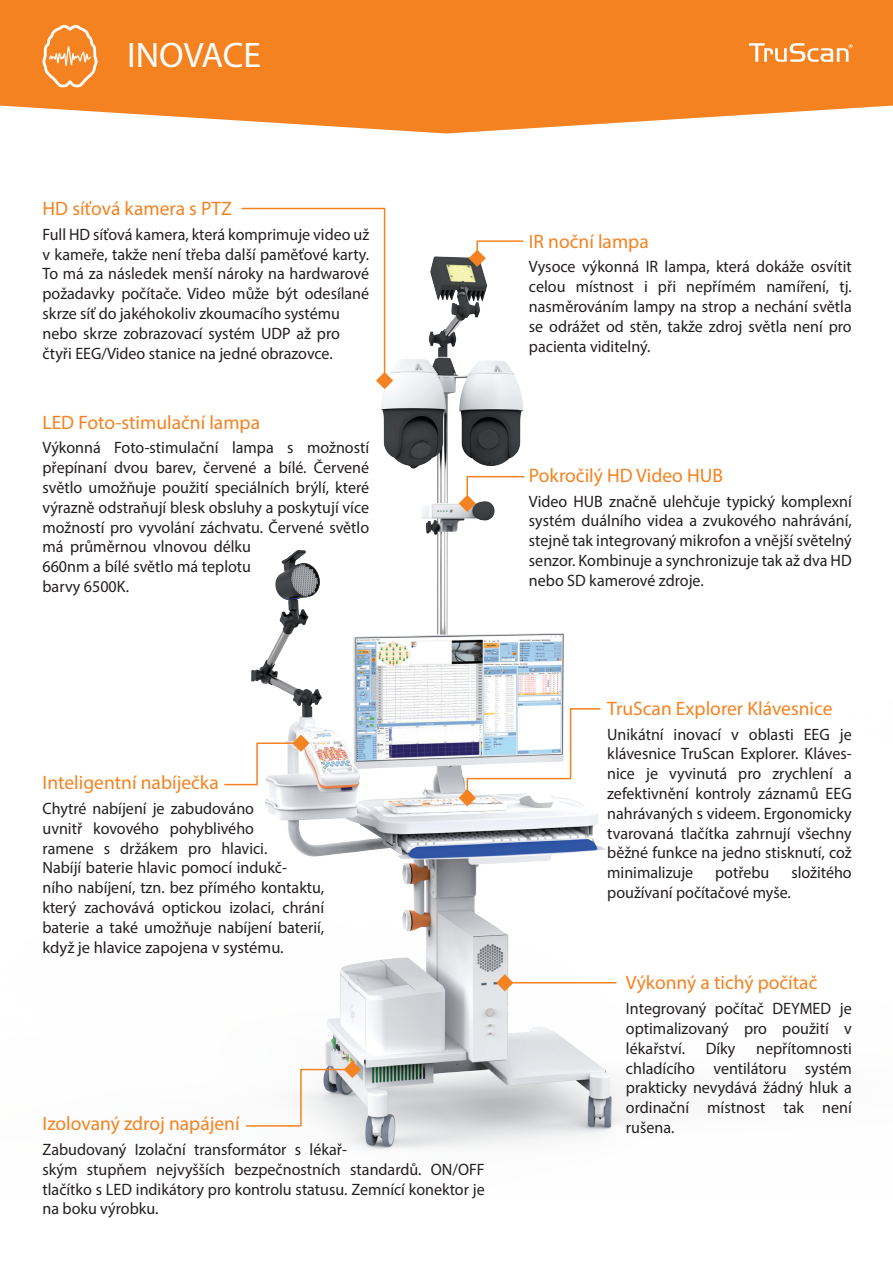
<style>
.page{position:relative;width:893px;height:1263px;background:#fff}
.page>*{position:absolute;margin:0;border:0;box-sizing:border-box;transform-origin:0 0}
.t1{font:35.55px "Myriad Pro";color:#fff}
.t2{font:19.5px "Myriad Pro";color:#f58220}
.t3{font:16.5px/19.8px "Myriad Pro";color:#231f20;text-align:justify}
</style>
<div class="page">
<img style="left:251px;top:256px;width:400px;height:894px">
<svg style="left:241px;top:207px;width:152px;height:182px"></svg>
<svg style="left:245px;top:1061px;width:116px;height:66px"></svg>
<svg style="left:224px;top:735px;width:86px;height:51px"></svg>
<svg style="left:459px;top:707px;width:142px;height:99px"></svg>
<svg style="left:0;top:0;width:893px;height:133px;fill:#f58220"></svg>
<svg style="left:749px;top:43px;width:104px;height:19px"></svg>
<svg style="left:42px;top:25px;width:56px;height:62px"></svg>
<svg style="left:469px;top:240px;width:55px;height:27px"></svg>
<svg style="left:459px;top:475px;width:66px;height:37px"></svg>
<svg style="left:496px;top:974px;width:17px;height:17px"></svg>
<hr style="left:505px;top:982px;width:111px;height:1px;background:#f58220">
<h1 class="t1" style="left:127px;top:33px;width:135px">INOVACE</h1>
<p class="t2" style="left:43px;top:196px;width:191px">HD síťová kamera s PTZ</p>
<p class="t3" style="left:43px;top:224px;width:328px;text-align:left">Full HD síťová kamera, která komprimuje video už v kameře, takže není třeba další paměťové karty.<br>To má za následek menší nároky na hardwarové požadavky počítače. Video může být odesílané skrze síť do jakéhokoliv zkoumacího systému nebo skrze zobrazovací systém UDP až pro čtyři EEG/Video stanice na jedné obrazovce.</p>
<p class="t2" style="left:43px;top:410px;width:219px">LED Foto-stimulační lampa</p>
<p class="t3" style="left:43px;top:438px;width:328px;text-align:left">Výkonná Foto-stimulační lampa s možností přepínaní dvou barev, červené a bílé. Červené světlo umožňuje použití speciálních brýlí, které výrazně odstraňují blesk obsluhy a poskytují více možností pro vyvolání záchvatu. Červené světlo má průměrnou vlnovou délku<br>660nm a bílé světlo má teplotu<br>barvy 6500K.</p>
<p class="t2" style="left:43px;top:771px;width:178px">Inteligentní nabíječka</p>
<p class="t3" style="left:43px;top:798px;width:283px;text-align:left">Chytré nabíjení je zabudováno<br>uvnitř kovového pohyblivého<br>ramene s držákem pro hlavici.<br>Nabíjí baterie hlavic pomocí indukč-<br>ního nabíjení, tzn. bez přímého kontaktu, který zachovává optickou izolaci, chrání baterie a také umožňuje nabíjení baterií, když je hlavice zapojena v systému.</p>
<p class="t2" style="left:43px;top:1112px;width:199px">Izolovaný zdroj napájení</p>
<p class="t3" style="left:43px;top:1139px;width:444px;text-align:left">Zabudovaný Izolační transformátor s lékař-<br>ským stupňem nejvyšších bezpečnostních standardů. ON/OFF tlačítko s LED indikátory pro kontrolu statusu. Zemnící konektor je na boku výrobku.</p>
<p class="t2" style="left:529px;top:229px;width:121px">IR noční lampa</p>
<p class="t3" style="left:529px;top:257px;width:324px">Vysoce výkonná IR lampa, která dokáže osvítit celou místnost i při nepřímém namíření, tj. nasměrováním lampy na strop a nechání světla se odrážet od stěn, takže zdroj světla není pro pacienta viditelný.</p>
<p class="t2" style="left:529px;top:463px;width:195px">Pokročilý HD Video HUB</p>
<p class="t3" style="left:529px;top:491px;width:324px">Video HUB značně ulehčuje typický komplexní systém duálního videa a zvukového nahrávání, stejně tak integrovaný mikrofon a vnější světelný senzor. Kombinuje a synchronizuje tak až dva HD nebo SD kamerové zdroje.</p>
<p class="t2" style="left:607px;top:696px;width:227px">TruScan Explorer Klávesnice</p>
<p class="t3" style="left:607px;top:724px;width:246px">Unikátní inovací v oblasti EEG je klávesnice TruScan Explorer. Kláves&shy;nice je vyvinutá pro zrychlení a zefektivnění kontroly záznamů EEG nahrávaných s videem. Ergonomicky tvarovaná tlačítka zahrnují všechny běžné funkce na jedno stisknutí, což minimalizuje</p>
<p class="t3" style="left:715px;top:862px;width:56px">potřebu</p>
<p class="t3" style="left:791px;top:862px;width:62px">složitého</p>
<p class="t3" style="left:607px;top:882px;width:185px">používaní počítačové myše.</p>
<p class="t2" style="left:626px;top:971px;width:193px">Výkonný a tichý počítač</p>
<p class="t3" style="left:626px;top:998px;width:227px">Integrovaný počítač DEYMED je optimalizovaný pro použití v lékařství. Díky nepřítomnosti chladícího ventilátoru systém prakticky nevydává žádný hluk a ordinační místnost tak není rušena.</p>
</div>
